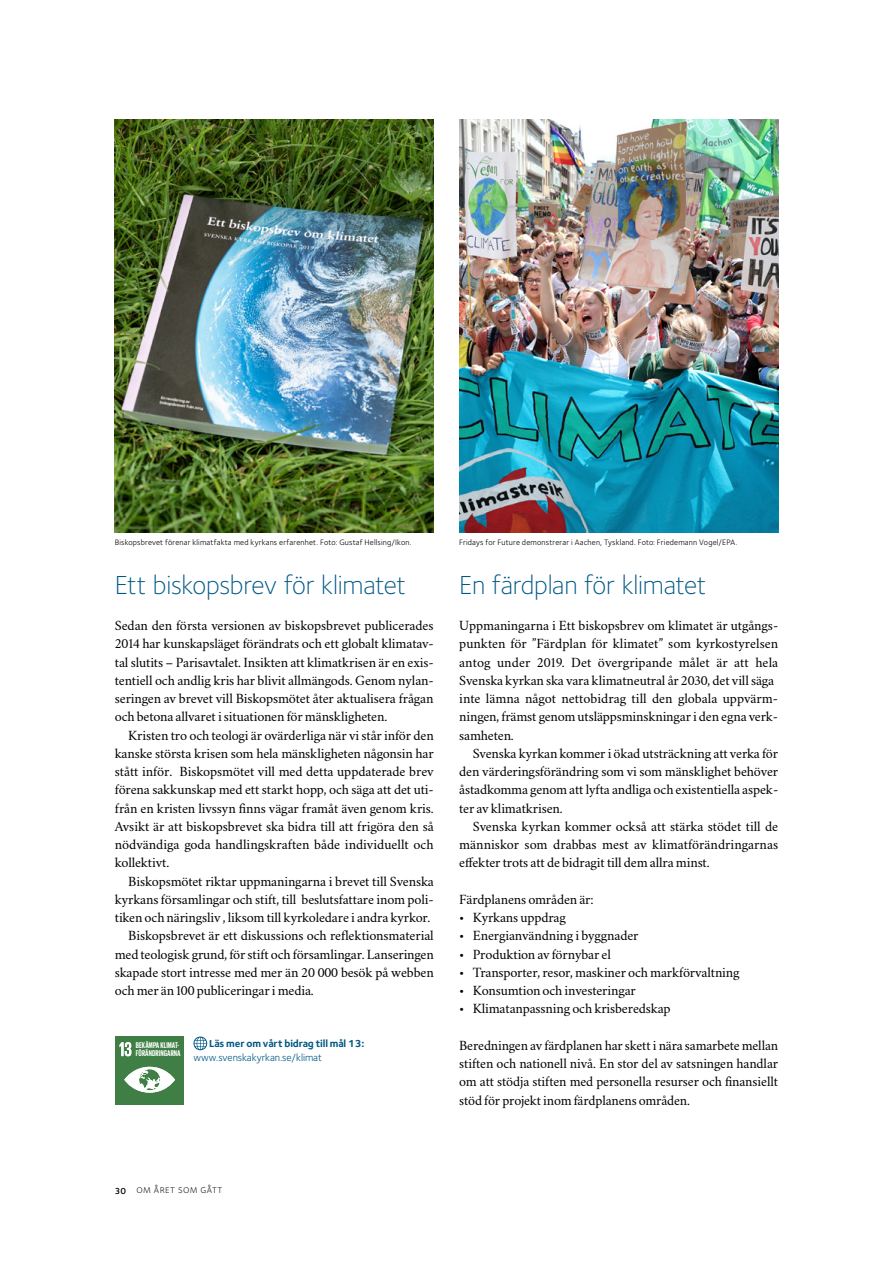
<style>
.page{position:relative;width:893px;height:1263px;background:#fff}
.page>*{position:absolute;margin:0;border:0;box-sizing:border-box;transform-origin:0 0}
.t1{font:300 27px "Foundry Sterling OT3";letter-spacing:-.01em;color:#005884}
.t2{font:14.25px/18.3px "Crimson Svk 2.0";letter-spacing:-.01em;color:#000;text-align:justify}
.t3{font:300 11.25px "Foundry Sterling OT3";letter-spacing:.035em;color:#000}
.t4{font:700 10.5px "Foundry Sterling OT3";letter-spacing:-.01em;color:#005884}
.t5{font:10.5px "Foundry Sterling OT3";letter-spacing:-.01em;color:#005884}
.t6{font:700 8.55px/8.1px "Giorgio Sans";letter-spacing:.015em;color:#fff}
.t7{font:8.1px "Foundry Sterling OT3";letter-spacing:.02em;color:#000}
.s1{font-weight:600;font-size:9px}
</style>
<div class="page">
<div style="left:115px;top:1036px;width:68px;height:69px;background:#3f7e45"></div>
<svg style="left:120px;top:1042px;width:11px;height:14px"></svg>
<svg style="left:124px;top:1067px;width:51px;height:26px"></svg>
<img style="left:115px;top:119px;width:319px;height:413px">
<img style="left:459px;top:119px;width:319px;height:413px">
<svg style="left:193px;top:1036px;width:14px;height:14px"></svg>
<p class="t7" style="left:115px;top:536px;width:298px">Biskopsbrevet förenar klimatfakta med kyrkans erfarenhet. Foto: Gustaf Hellsing/Ikon.</p>
<p class="t7" style="left:459px;top:536px;width:280px">Fridays for Future demonstrerar i Aachen, Tyskland. Foto: Friedemann Vogel/EPA.</p>
<h1 class="t1" style="left:115px;top:565px;width:293px">Ett biskopsbrev för klimatet</h1>
<p class="t2" style="left:115px;top:615px;width:320px">Sedan den första versionen av biskopsbrevet publicerades 2014 har kunskapsläget förändrats och ett globalt klimatav&shy;tal slutits – Parisavtalet. Insikten att klimatkrisen är en exis&shy;tentiell och andlig kris har blivit allmängods. Genom nylan&shy;seringen av brevet vill Biskopsmötet åter aktualisera frågan och betona allvaret i situationen för mänskligheten.</p>
<p class="t2" style="left:115px;top:725px;width:320px;text-indent:13px">Kristen tro och teologi är ovärderliga när vi står inför den kanske största krisen som hela mänskligheten någonsin har stått inför. Biskopsmötet vill med detta uppdaterade brev förena sakkunskap med ett starkt hopp, och säga att det uti&shy;från en kristen livssyn finns vägar framåt även genom kris.<br>Avsikt är att biskopsbrevet ska bidra till att frigöra den så nödvändiga goda handlingskraften både individuellt och kollektivt.</p>
<p class="t2" style="left:128px;top:871px;width:307px">Biskopsmötet riktar uppmaningarna i brevet till Svenska</p>
<p class="t2" style="left:115px;top:889px;width:320px">kyrkans församlingar och stift, till beslutsfattare inom poli-</p>
<p class="t2" style="left:115px;top:907px;width:317px">tiken och näringsliv , liksom till kyrkoledare i andra kyrkor.</p>
<p class="t2" style="left:128px;top:926px;width:307px">Biskopsbrevet är ett diskussions och reflektionsmaterial</p>
<p class="t2" style="left:115px;top:944px;width:320px">med teologisk grund, för stift och församlingar. Lanseringen</p>
<p class="t2" style="left:115px;top:962px;width:320px">skapade stort intresse med mer än 20 000 besök på webben</p>
<p class="t2" style="left:115px;top:980px;width:200px">och mer än 100 publiceringar i media.</p>
<p class="t6" style="left:136px;top:1041px;width:46px">BEKÄMPA KLIMAT-<br>FÖRÄNDRINGARNA</p>
<p class="t4" style="left:209px;top:1035px;width:157px">Läs mer om vårt bidrag till mål 13:</p>
<p class="t5" style="left:193px;top:1050px;width:130px">www.svenskakyrkan.se/klimat</p>
<h1 class="t1" style="left:459px;top:565px;width:249px">En färdplan för klimatet</h1>
<p class="t2" style="left:459px;top:615px;width:321px;text-align:left">Uppmaningarna i Ett biskopsbrev om klimatet är utgångs&shy;punkten för ”Färdplan för klimatet” som kyrkostyrelsen antog under 2019. Det övergripande målet är att hela Svenska kyrkan ska vara klimatneutral år 2030, det vill säga inte lämna något nettobidrag till den globala uppvärm&shy;ningen, främst genom utsläppsminskningar i den egna verk&shy;samheten.</p>
<p class="t2" style="left:459px;top:743px;width:320px;text-indent:13px">Svenska kyrkan kommer i ökad utsträckning att verka för den värderingsförändring som vi som mänsklighet behöver åstadkomma genom att lyfta andliga och existentiella aspek&shy;ter av klimatkrisen.</p>
<p class="t2" style="left:459px;top:816px;width:320px;text-indent:13px">Svenska kyrkan kommer också att stärka stödet till de människor som drabbas mest av klimatförändringarnas effekter trots att de bidragit till dem allra minst.</p>
<p class="t2" style="left:459px;top:889px;width:136px">Färdplanens områden är:</p>
<p class="t2" style="left:459px;top:907px;width:108px">• Kyrkans uppdrag</p>
<p class="t2" style="left:459px;top:926px;width:181px">• Energianvändning i byggnader</p>
<p class="t2" style="left:459px;top:944px;width:153px">• Produktion av förnybar el</p>
<p class="t2" style="left:459px;top:962px;width:282px">• Transporter, resor, maskiner och markförvaltning</p>
<p class="t2" style="left:459px;top:980px;width:178px">• Konsumtion och investeringar</p>
<p class="t2" style="left:459px;top:999px;width:213px">• Klimatanpassning och krisberedskap</p>
<p class="t2" style="left:459px;top:1035px;width:320px">Beredningen av färdplanen har skett i nära samarbete mellan stiften och nationell nivå. En stor del av satsningen handlar om att stödja stiften med personella resurser och finansiellt stöd för projekt inom färdplanens områden.</p>
<p class="t3" style="left:115px;top:1181px;width:109px"><span class="s1">30</span> om året som gått</p>
</div>
